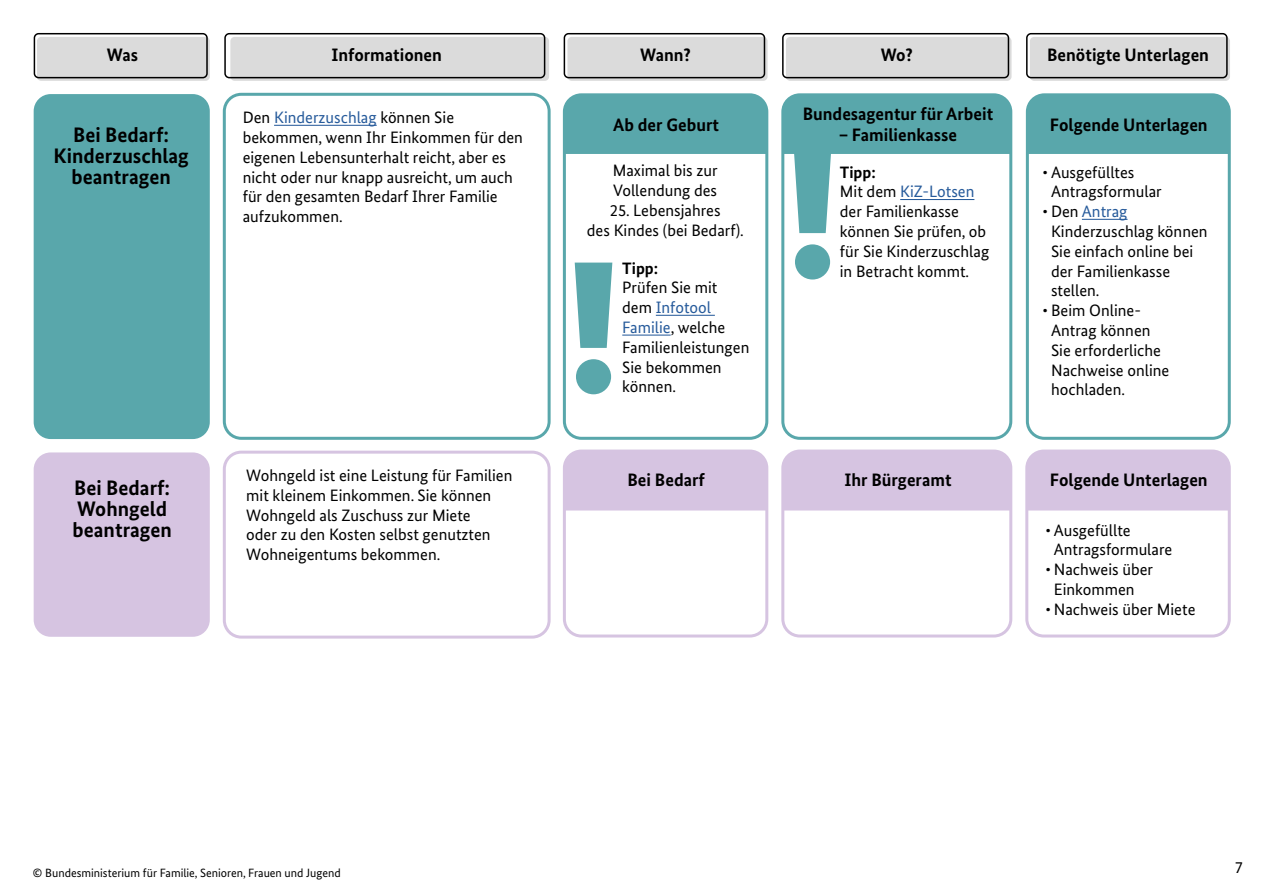
<style>
.page{position:relative;width:1263px;height:893px;background:#fff}
.page>*{position:absolute;margin:0;border:0;box-sizing:border-box;transform-origin:0 0}
.t1{font:700 21px/21px "Bundes Sans";color:#000;text-align:center}
.t2{font:700 18px "Bundes Sans";color:#000}
.t3{font:16.5px/19.8px "Bundes Sans";color:#000}
.t4{font:12px "Bundes Sans";color:#000}
.s1{color:#275b9b}
.s2{font-weight:700}
</style>
<div class="page">
<div style="left:1030px;top:37px;width:200px;height:44px;background:#dbdbdb;border-radius:4px"></div>
<div style="left:786px;top:37px;width:225px;height:44px;background:#dbdbdb;border-radius:4px"></div>
<div style="left:567px;top:37px;width:200px;height:44px;background:#dbdbdb;border-radius:4px"></div>
<div style="left:230px;top:37px;width:319px;height:44px;background:#dbdbdb;border-radius:4px"></div>
<div style="left:37px;top:37px;width:173px;height:44px;background:#dbdbdb;border-radius:4px"></div>
<div style="left:34px;top:33px;width:174px;height:45px;border:2px solid #000;border-radius:4px"></div>
<div style="left:224px;top:33px;width:321px;height:45px;border:2px solid #000;border-radius:4px"></div>
<div style="left:564px;top:33px;width:201px;height:45px;border:2px solid #000;border-radius:4px"></div>
<div style="left:782px;top:33px;width:227px;height:45px;border:2px solid #000;border-radius:4px"></div>
<div style="left:1026px;top:33px;width:202px;height:45px;border:2px solid #000;border-radius:4px"></div>
<div style="left:34px;top:94px;width:176px;height:345px;background:#59a7ab;border-radius:17px"></div>
<div style="left:223px;top:93px;width:328px;height:347px;border:3px solid #59a7ab;border-radius:17px"></div>
<hr style="left:274px;top:125px;width:103px;height:1px;background:#275b9b">
<div style="left:34px;top:452px;width:176px;height:185px;background:#d6c4e1;border-radius:17px"></div>
<div style="left:223px;top:451px;width:328px;height:188px;border:3px solid #d6c4e1;border-radius:17px"></div>
<div style="left:567px;top:451px;width:200px;height:59px;background:#d6c4e1"></div>
<div style="left:563px;top:450px;width:205px;height:187px;border:3px solid #d6c4e1;border-radius:17px"></div>
<div style="left:785px;top:451px;width:226px;height:59px;background:#d6c4e1"></div>
<div style="left:781px;top:450px;width:231px;height:187px;border:3px solid #d6c4e1;border-radius:17px"></div>
<div style="left:1029px;top:454px;width:198px;height:56px;background:#d6c4e1"></div>
<div style="left:1025px;top:450px;width:206px;height:187px;border:3px solid #d6c4e1;border-radius:17px"></div>
<div style="left:567px;top:97px;width:197px;height:57px;background:#59a7ab"></div>
<div style="left:563px;top:93px;width:205px;height:347px;border:3px solid #59a7ab;border-radius:17px"></div>
<div style="left:781px;top:93px;width:231px;height:347px;border:3px solid #59a7ab;border-radius:17px"></div>
<div style="left:1030px;top:97px;width:197px;height:57px;background:#59a7ab"></div>
<div style="left:1026px;top:93px;width:205px;height:347px;border:3px solid #59a7ab;border-radius:17px"></div>
<svg style="left:575px;top:263px;width:37px;height:85px"></svg>
<div style="left:576px;top:359px;width:35px;height:35px;background:#59a7ab;border-radius:50%"></div>
<hr style="left:656px;top:315px;width:59px;height:1px;background:#275b9b">
<hr style="left:622px;top:335px;width:49px;height:1px;background:#275b9b">
<svg style="left:782px;top:94px;width:229px;height:139px"></svg>
<div style="left:795px;top:244px;width:35px;height:36px;background:#59a7ab;border-radius:50%"></div>
<hr style="left:900px;top:199px;width:74px;height:1px;background:#275b9b">
<hr style="left:1082px;top:219px;width:45px;height:1px;background:#275b9b">
<p class="t2" style="left:107px;top:44px;width:33px">Was</p>
<p class="t2" style="left:331px;top:44px;width:112px">Informationen</p>
<p class="t2" style="left:640px;top:44px;width:52px">Wann?</p>
<p class="t2" style="left:881px;top:44px;width:34px">Wo?</p>
<p class="t2" style="left:1047px;top:44px;width:163px">Benötigte Unterlagen</p>
<p class="t1" style="left:54px;top:124px;width:137px">Bei Bedarf:<br>Kinderzuschlag beantragen</p>
<p class="t3" style="left:243px;top:107px;width:282px">Den <span class="s1">Kinderzuschlag</span> können Sie bekommen, wenn Ihr Einkommen für den eigenen Lebensunterhalt reicht, aber es nicht oder nur knapp ausreicht, um auch für den gesamten Bedarf Ihrer Familie aufzukommen.</p>
<p class="t2" style="left:613px;top:114px;width:107px">Ab der Geburt</p>
<p class="t3" style="left:613px;top:161px;width:106px">Maximal bis zur<br>Vollendung des</p>
<p class="t3" style="left:587px;top:200px;width:158px;text-align:center">25. Lebensjahres<br>des Kindes (bei Bedarf).</p>
<p class="t3" style="left:622px;top:258px;width:129px"><span class="s2">Tipp:<br></span>Prüfen Sie mit dem <span class="s1">Infotool<br>Familie</span>, welche<br>Familienleistungen<br>Sie bekommen können.</p>
<p class="t2" style="left:803px;top:103px;width:192px">Bundesagentur für Arbeit</p>
<p class="t2" style="left:839px;top:124px;width:120px">– Familienkasse</p>
<p class="t3" style="left:840px;top:162px;width:151px"><span class="s2">Tipp:<br></span>Mit dem <span class="s1">KiZ-Lotsen </span>der Familienkasse können Sie prüfen, ob für Sie Kinderzuschlag in Betracht kommt.</p>
<p class="t3" style="left:1051px;top:162px;width:112px;text-indent:-8px">• Ausgefülltes<br>Antragsformular</p>
<p class="t2" style="left:1050px;top:114px;width:159px">Folgende Unterlagen</p>
<p class="t3" style="left:1051px;top:201px;width:158px;text-indent:-8px">• Den <span class="s1">Antrag<br></span>Kinderzuschlag können<br>Sie einfach online bei der Familienkasse stellen.</p>
<p class="t3" style="left:1051px;top:300px;width:120px;text-indent:-8px">• Beim Online-<br>Antrag können<br>Sie erforderliche<br>Nachweise online hochladen.</p>
<p class="t1" style="left:73px;top:477px;width:101px;text-align:left">Bei Bedarf:<br>Wohngeld beantragen</p>
<p class="t3" style="left:246px;top:465px;width:268px">Wohngeld ist eine Leistung für Familien mit kleinem Einkommen. Sie können Wohngeld als Zuschuss zur Miete<br>oder zu den Kosten selbst genutzten Wohneigentums bekommen.</p>
<p class="t2" style="left:627px;top:469px;width:79px">Bei Bedarf</p>
<p class="t2" style="left:844px;top:469px;width:109px">Ihr Bürgeramt</p>
<p class="t2" style="left:1050px;top:469px;width:159px">Folgende Unterlagen</p>
<p class="t3" style="left:1054px;top:520px;width:120px;text-indent:-8px">• Ausgefüllte<br>Antragsformulare</p>
<p class="t3" style="left:1054px;top:559px;width:101px;text-indent:-8px">• Nachweis über<br>Einkommen</p>
<p class="t3" style="left:1045px;top:599px;width:152px">• Nachweis über Miete</p>
<p class="t4" style="left:33px;top:866px;width:309px">© Bundesministerium für Familie, Senioren, Frauen und Jugend</p>
<p class="t3" style="left:1235px;top:857px;width:10px">7</p>
</div>
